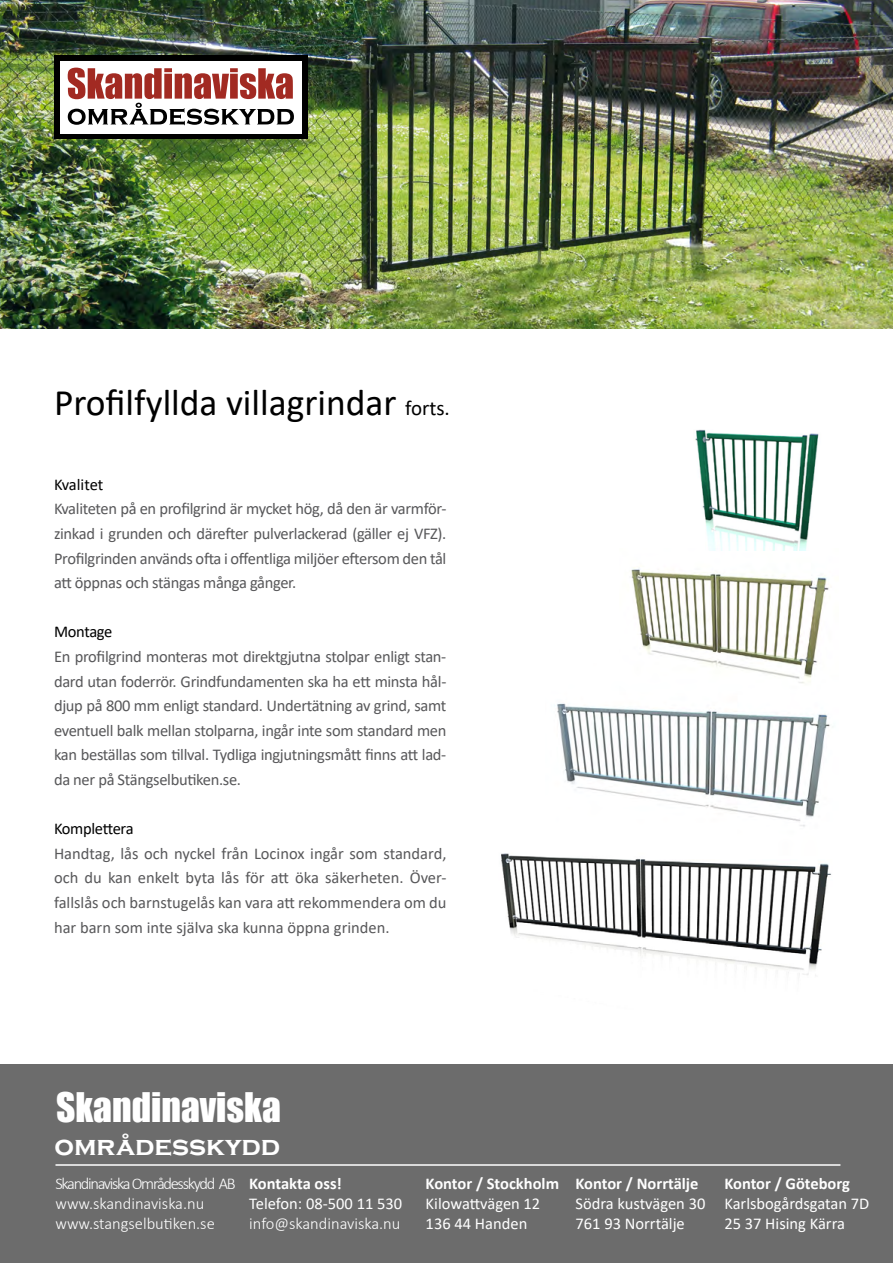
<style>
.page{position:relative;width:893px;height:1263px;background:#fff}
.page>*{position:absolute;margin:0;border:0;box-sizing:border-box;transform-origin:0 0}
.t1{font:37.5px "Calibri";color:#000}
.t2{font:37.5px "Impact";color:#fff}
.t3{font:700 27.45px "Copperplate Gothic";color:#fff}
.t4{font:16.5px/24.6px "Calibri";letter-spacing:-.02em;color:#58585a;text-align:justify}
.t5{font:16.5px/19.8px "Calibri";color:#fff}
.t6{font:300 16.5px/19.8px "Calibri";letter-spacing:-.005em;color:#fff}
.t7{font:700 16.5px "Calibri";color:#fff}
.t8{font:16.5px "Calibri";letter-spacing:-.02em;color:#000}
.s1{font-size:21px}
</style>
<div class="page">
<div style="left:0;top:1064px;width:893px;height:199px;background:#6c6c6c"></div>
<img style="left:695px;top:429px;width:124px;height:119px">
<img style="left:631px;top:548px;width:198px;height:116px">
<img style="left:554px;top:664px;width:276px;height:133px">
<img style="left:501px;top:797px;width:330px;height:179px">
<img style="left:0;top:0;width:893px;height:328px">
<div style="left:54px;top:55px;width:253px;height:84px;background:#000"></div>
<div style="left:60px;top:61px;width:242px;height:73px;background:#fff"></div>
<svg style="left:68px;top:67px;width:226px;height:58px"></svg>
<hr style="left:55px;top:1164px;width:785px;height:2px;background:#fff">
<h1 class="t1" style="left:54px;top:376px;width:397px">Profilfyllda villagrindar <span class="s1">forts.</span></h1>
<p class="t8" style="left:54px;top:473px;width:51px">Kvalitet</p>
<p class="t4" style="left:54px;top:496px;width:394px">Kvaliteten på en profilgrind är mycket hög, då den är varmför&shy;zinkad i grunden och därefter pulverlackerad (gäller ej VFZ).<br>Profilgrinden används ofta i offentliga miljöer eftersom den tål att öppnas och stängas många gånger.</p>
<p class="t8" style="left:54px;top:620px;width:60px">Montage</p>
<p class="t4" style="left:54px;top:644px;width:394px">En profilgrind monteras mot direktgjutna stolpar enligt stan&shy;dard utan foderrör. Grindfundamenten ska ha ett minsta hål&shy;djup på 800 mm enligt standard. Undertätning av grind, samt eventuell balk mellan stolparna, ingår inte som standard men kan beställas som tillval. Tydliga ingjutningsmått finns att lad&shy;da ner på Stängselbutiken.se.</p>
<p class="t8" style="left:54px;top:817px;width:81px">Komplettera</p>
<p class="t4" style="left:54px;top:840px;width:394px">Handtag, lås och nyckel från Locinox ingår som standard, och du kan enkelt byta lås för att öka säkerheten. Över&shy;fallslås och barnstugelås kan vara att rekommendera om du har barn som inte själva ska kunna öppna grinden.</p>
<h1 class="t2" style="left:56px;top:1078px;width:226px">Skandinaviska</h1>
<h2 class="t3" style="left:54px;top:1130px;width:227px">områdesskydd</h2>
<p class="t6" style="left:55px;top:1174px;width:182px">Skandinaviska Områdesskydd AB www.skandinaviska.nu www.stangselbutiken.se</p>
<p class="t7" style="left:426px;top:1172px;width:135px">Kontor / Stockholm</p>
<p class="t7" style="left:249px;top:1172px;width:94px">Kontakta oss!</p>
<p class="t5" style="left:249px;top:1193px;width:154px">Telefon: 08-500 11 530</p>
<p class="t6" style="left:249px;top:1213px;width:153px">info@skandinaviska.nu</p>
<p class="t5" style="left:426px;top:1193px;width:116px">Kilowattvägen 12<br>136 44 Handen</p>
<p class="t7" style="left:576px;top:1172px;width:124px">Kontor / Norrtälje</p>
<p class="t5" style="left:576px;top:1193px;width:131px">Södra kustvägen 30<br>761 93 Norrtälje</p>
<p class="t7" style="left:724px;top:1172px;width:127px">Kontor / Göteborg</p>
<p class="t5" style="left:724px;top:1193px;width:146px">Karlsbogårdsgatan 7D<br>25 37 Hising Kärra</p>
</div>
